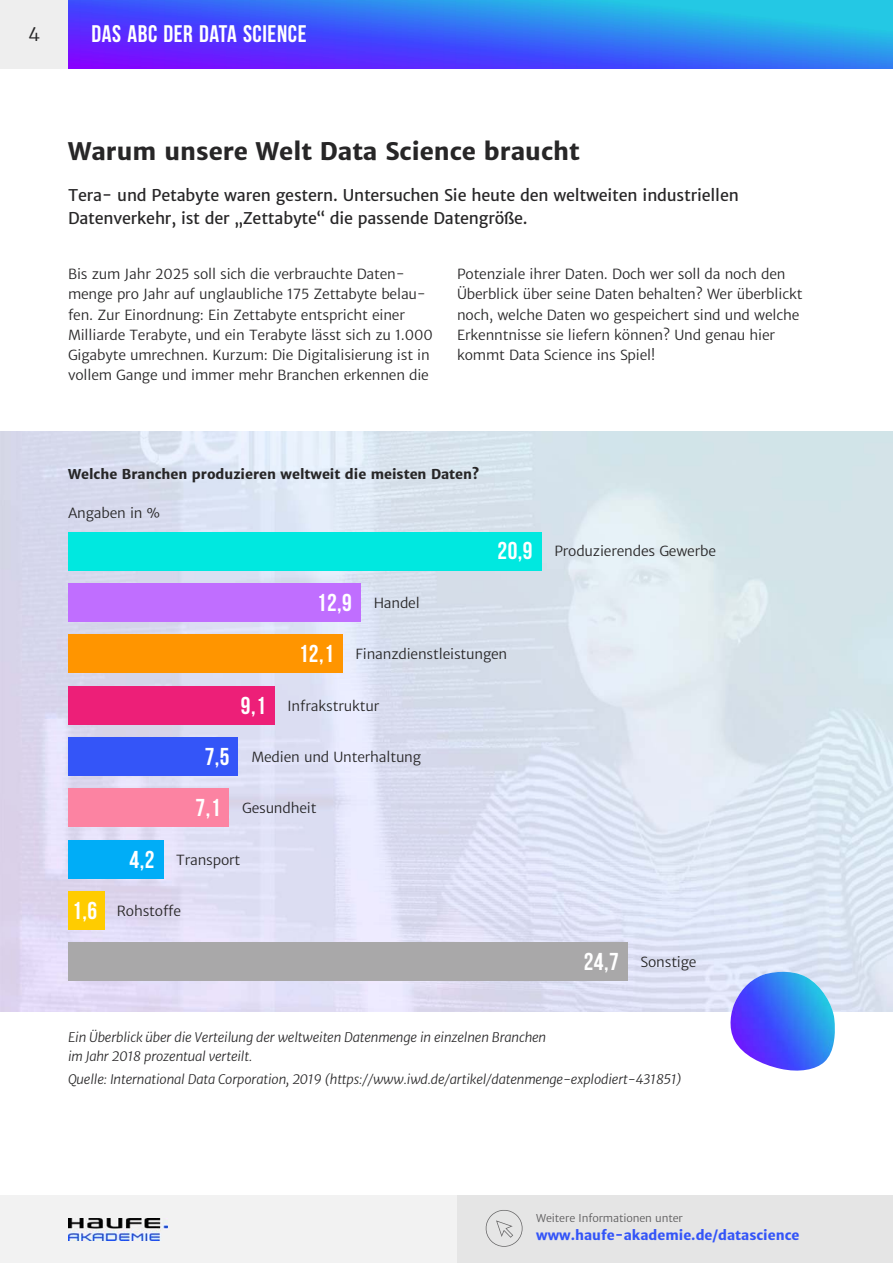
<style>
.page{position:relative;width:893px;height:1263px;background:#fff}
.page>*{position:absolute;margin:0;border:0;box-sizing:border-box;transform-origin:0 0}
.t1{font:700 24.45px "Bebas Neue";color:#fff}
.t2{font:700 24px "Haufe Merriweather Sans";color:#272627}
.t3{font:700 24px "Bebas Neue";letter-spacing:.025em;color:#fff}
.t4{font:18px "Haufe Merriweather Sans Lt";color:#272627}
.t5{font:15.75px/23.5px "Haufe Merriweather Sans";letter-spacing:-.015em;color:#272627}
.t6{font:13.5px/20.2px "Haufe Merriweather Sans Lt";letter-spacing:-.015em;color:#272627}
.t7{font:700 13.5px "Haufe Merriweather Sans";color:#272627}
.t8{font:700 13.5px "Haufe Merriweather Sans";color:#3455f8}
.t9{font:italic 12.75px/19.2px "Haufe Merriweather Sans Lt";letter-spacing:-.015em;color:#272627}
.t10{font:10.5px "Haufe Merriweather Sans Lt";letter-spacing:-.015em;color:#5d5c5d}
.s1{font-family:"Bebas Neue";font-weight:700;font-size:24.45px;color:#fff}
</style>
<div class="page">
<img style="left:0;top:432px;width:893px;height:580px">
<div style="left:0;top:1195px;width:505px;height:68px;background:#f2f2f2"></div>
<div style="left:457px;top:1195px;width:436px;height:68px;background:#e5e5e5"></div>
<img style="left:68px;top:0;width:825px;height:68px">
<div style="left:0;top:0;width:68px;height:68px;background:#eee"></div>
<svg style="left:485px;top:1210px;width:38px;height:37px"></svg>
<img style="left:68px;top:1218px;width:99px;height:23px">
<div style="left:68px;top:943px;width:560px;height:38px;background:#a9a8a9"></div>
<div style="left:68px;top:532px;width:474px;height:38px;background:#00e8e0"></div>
<div style="left:68px;top:583px;width:292px;height:39px;background:#c06eff"></div>
<div style="left:68px;top:635px;width:274px;height:38px;background:#ff9500"></div>
<div style="left:68px;top:686px;width:206px;height:38px;background:#ed1f78"></div>
<div style="left:68px;top:737px;width:170px;height:39px;background:#3455f8"></div>
<div style="left:68px;top:789px;width:161px;height:38px;background:#fc83a2"></div>
<div style="left:68px;top:840px;width:95px;height:38px;background:#00adf7"></div>
<div style="left:68px;top:891px;width:36px;height:39px;background:#fc0"></div>
<svg style="left:727px;top:968px;width:109px;height:44px"></svg>
<img style="left:730px;top:972px;width:105px;height:99px">
<h3 class="t4" style="left:28px;top:26px;width:13px">4</h3>
<h2 class="t3" style="left:92px;top:19px;width:217px">DAS ABC DER DATA SCIENCE</h2>
<h2 class="t2" style="left:68px;top:140px;width:513px">Warum unsere Welt Data Science braucht</h2>
<p class="t5" style="left:68px;top:185px;width:672px">Tera- und Petabyte waren gestern. Untersuchen Sie heute den weltweiten industriellen<br>Datenverkehr, ist der „Zettabyte“ die passende Datengröße.</p>
<p class="t6" style="left:68px;top:265px;width:366px">Bis zum Jahr 2025 soll sich die verbrauchte Daten&shy;menge pro Jahr auf unglaubliche 175 Zettabyte belau&shy;fen. Zur Einordnung: Ein Zettabyte entspricht einer Milliarde Terabyte, und ein Terabyte lässt sich zu 1.000<br>Gigabyte umrechnen. Kurzum: Die Digitalisierung ist in vollem Gange und immer mehr Branchen erkennen die</p>
<p class="t6" style="left:457px;top:265px;width:347px">Potenziale ihrer Daten. Doch wer soll da noch den Überblick über seine Daten behalten? Wer überblickt noch, welche Daten wo gespeichert sind und welche Erkenntnisse sie liefern können? Und genau hier kommt Data Science ins Spiel!</p>
<p class="t7" style="left:68px;top:468px;width:413px">Welche Branchen produzieren weltweit die meisten Daten?</p>
<p class="t6" style="left:68px;top:504px;width:93px">Angaben in %</p>
<p class="t6" style="left:497px;top:542px;width:220px"><span class="s1">20,9</span> Produzierendes Gewerbe</p>
<p class="t6" style="left:317px;top:594px;width:104px"><span class="s1">12,9</span> Handel</p>
<p class="t6" style="left:299px;top:645px;width:210px"><span class="s1">12,1</span> Finanzdienstleistungen</p>
<p class="t6" style="left:241px;top:697px;width:140px"><span class="s1">9,1</span> Infrakstruktur</p>
<p class="t6" style="left:205px;top:748px;width:218px"><span class="s1">7,5</span> Medien und Unterhaltung</p>
<p class="t6" style="left:196px;top:799px;width:122px"><span class="s1">7,1</span> Gesundheit</p>
<p class="t6" style="left:130px;top:851px;width:112px"><span class="s1">4,2</span> Transport</p>
<p class="t6" style="left:72px;top:902px;width:110px"><span class="s1">1,6</span> Rohstoffe</p>
<h1 class="t1" style="left:584px;top:947px;width:37px">24,7</h1>
<p class="t6" style="left:640px;top:953px;width:58px">Sonstige</p>
<p class="t9" style="left:68px;top:1028px;width:480px">Ein Überblick über die Verteilung der weltweiten Datenmenge in einzelnen Branchen im Jahr 2018 prozentual verteilt.</p>
<p class="t9" style="left:68px;top:1071px;width:616px">Quelle: International Data Corporation, 2019 (https://www.iwd.de/artikel/datenmenge-explodiert-431851)</p>
<p class="t10" style="left:536px;top:1213px;width:148px">Weitere Informationen unter</p>
<p class="t8" style="left:536px;top:1229px;width:265px">www.haufe-akademie.de/datascience</p>
</div>
